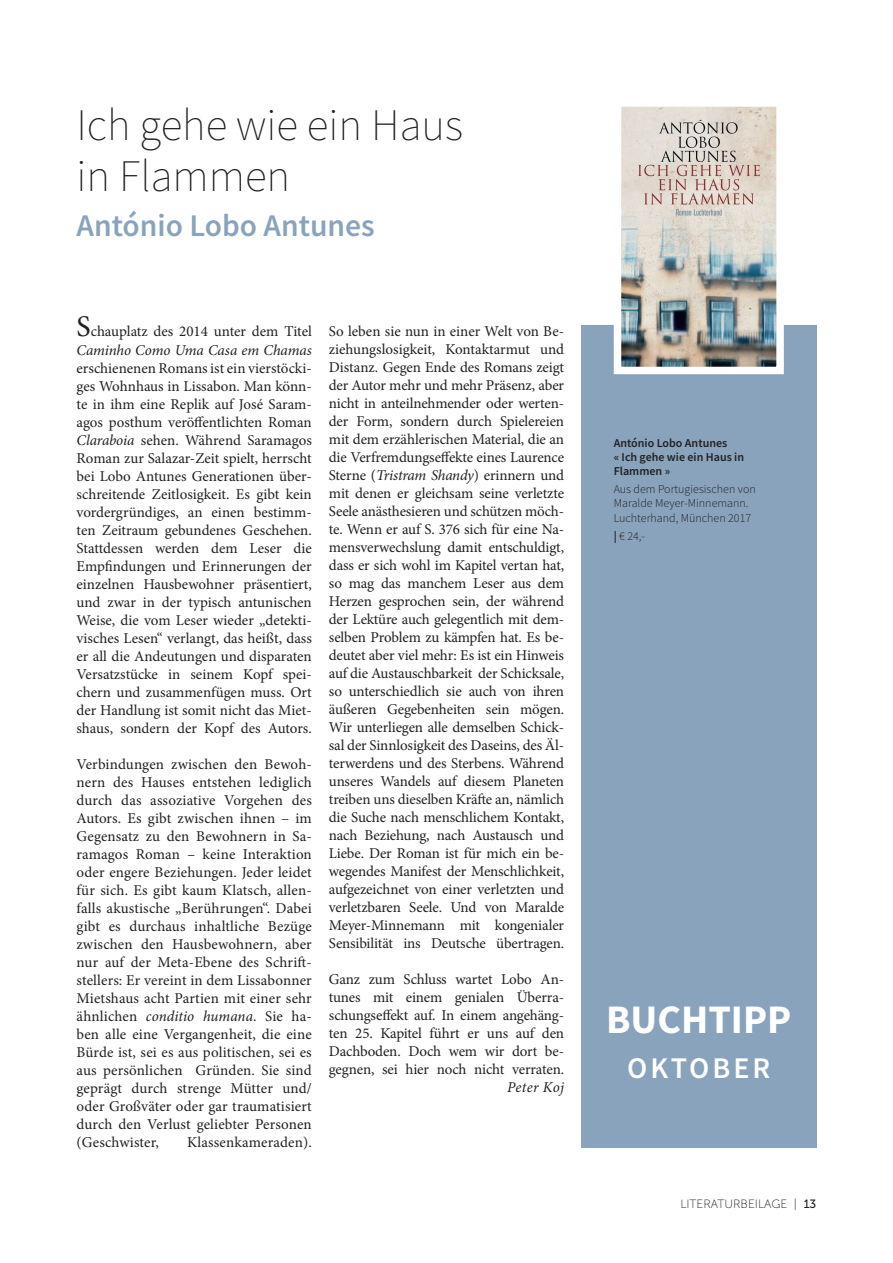
<style>
.page{position:relative;width:893px;height:1263px;background:#fff}
.page>*{position:absolute;margin:0;border:0;box-sizing:border-box;transform-origin:0 0}
.t1{font:200 45px/51px "Source Sans Pro";color:#231f20}
.t2{font:700 40.5px "Source Sans Pro";color:#fff}
.t3{font:600 31.5px "Source Sans Pro";color:#89a3bc}
.t4{font:600 30px "Source Sans Pro";letter-spacing:.1em;color:#fff}
.t5{font:15px/18px "Minion Pro";letter-spacing:-.005em;color:#231f20;text-align:justify}
.t6{font:italic 15px "Minion Pro";letter-spacing:.02em;color:#231f20}
.t7{font:300 12px/14.4px "Source Sans Pro";color:#231f20}
.t8{font:600 12px/14.4px "Source Sans Pro";color:#231f20}
.t9{font:12px "Museo Sans 100";color:#231f20}
.s1{font-size:30px}
.s2{font-style:italic}
.s3{font-weight:600}
.s4{font-family:"Museo Sans 500"}
</style>
<div class="page">
<div style="left:581px;top:325px;width:235px;height:823px;background:#89a3bc"></div>
<img style="left:623px;top:108px;width:152px;height:257px">
<div style="left:614px;top:99px;width:170px;height:275px;border:8px solid #fff"></div>
<h1 class="t1" style="left:77px;top:100px;width:388px">Ich gehe wie ein Haus in Flammen</h1>
<h3 class="t3" style="left:77px;top:205px;width:300px">António Lobo Antunes</h3>
<p class="t5" style="left:77px;top:323px;width:237px"><span class="s1">S</span>chauplatz des 2014 unter dem Titel<br><span class="s2">Caminho Como Uma Casa em Chamas</span></p>
<p class="t5" style="left:77px;top:359px;width:237px">erschienenen Romans ist ein vierstöcki&shy;ges Wohnhaus in Lissabon. Man könn&shy;te in ihm eine Replik auf José Saram&shy;agos posthum veröffentlichten Roman <span class="s2">Claraboia</span> sehen. Während Saramagos Roman zur Salazar-Zeit spielt, herrscht bei Lobo Antunes Generationen über&shy;schreitende Zeitlosigkeit. Es gibt kein vordergründiges, an einen bestimm&shy;ten Zeitraum gebundenes Geschehen.<br>Stattdessen werden dem Leser die Empfindungen und Erinnerungen der einzelnen Hausbewohner präsentiert, und zwar in der typisch antunischen Weise, die vom Leser wieder „detekti&shy;visches Lesen“ verlangt, das heißt, dass er all die Andeutungen und disparaten Versatzstücke in seinem Kopf spei&shy;chern und zusammenfügen muss. Ort der Handlung ist somit nicht das Miet&shy;shaus, sondern der Kopf des Autors.</p>
<p class="t5" style="left:77px;top:755px;width:237px">Verbindungen zwischen den Bewoh&shy;nern des Hauses entstehen lediglich durch das assoziative Vorgehen des Autors. Es gibt zwischen ihnen – im Gegensatz zu den Bewohnern in Sa&shy;ramagos Roman – keine Interaktion oder engere Beziehungen. Jeder leidet für sich. Es gibt kaum Klatsch, allen&shy;falls akustische „Berührungen“. Dabei gibt es durchaus inhaltliche Bezüge zwischen den Hausbewohnern, aber nur auf der Meta-Ebene des Schrift&shy;stellers: Er vereint in dem Lissabonner Mietshaus acht Partien mit einer sehr ähnlichen <span class="s2">conditio humana</span>. Sie ha&shy;ben alle eine Vergangenheit, die eine Bürde ist, sei es aus politischen, sei es aus persönlichen Gründen. Sie sind geprägt durch strenge Mütter und/ oder Großväter oder gar traumatisiert durch den Verlust geliebter Personen (Geschwister,</p>
<p class="t5" style="left:187px;top:1133px;width:126px">Klassenkameraden).</p>
<p class="t5" style="left:329px;top:322px;width:237px">So leben sie nun in einer Welt von Be&shy;ziehungslosigkeit, Kontaktarmut und Distanz. Gegen Ende des Romans zeigt der Autor mehr und mehr Präsenz, aber nicht in anteilnehmender oder werten&shy;der Form, sondern durch Spielereien mit dem erzählerischen Material, die an die Verfremdungseffekte eines Laurence Sterne (<span class="s2">Tristram Shandy</span>) erinnern und mit denen er gleichsam seine verletzte Seele anästhesieren und schützen möch&shy;te. Wenn er auf S. 376 sich für eine Na&shy;mensverwechslung damit entschuldigt, dass er sich wohl im Kapitel vertan hat, so mag das manchem Leser aus dem Herzen gesprochen sein, der während der Lektüre auch gelegentlich mit dem&shy;selben Problem zu kämpfen hat. Es be&shy;deutet aber viel mehr: Es ist ein Hinweis auf die Austauschbarkeit der Schicksale, so unterschiedlich sie auch von ihren äußeren Gegebenheiten sein mögen.<br>Wir unterliegen alle demselben Schick&shy;sal der Sinnlosigkeit des Daseins, des Äl&shy;terwerdens und des Sterbens. Während unseres Wandels auf diesem Planeten treiben uns dieselben Kräfte an, nämlich die Suche nach menschlichem Kontakt, nach Beziehung, nach Austausch und Liebe. Der Roman ist für mich ein be&shy;wegendes Manifest der Menschlichkeit, aufgezeichnet von einer verletzten und verletzbaren Seele. Und von Maralde Meyer-Minnemann mit kongenialer Sensibilität ins Deutsche übertragen.</p>
<p class="t5" style="left:329px;top:970px;width:237px">Ganz zum Schluss wartet Lobo An&shy;tunes mit einem genialen Überra&shy;schungseffekt auf. In einem angehäng&shy;ten 25. Kapitel führt er uns auf den Dachboden. Doch wem wir dort be&shy;gegnen, sei hier noch nicht verraten.</p>
<p class="t6" style="left:507px;top:1077px;width:59px">Peter Koj</p>
<p class="t8" style="left:614px;top:435px;width:132px">António Lobo Antunes<br>« Ich gehe wie ein Haus in<br>Flammen »</p>
<p class="t7" style="left:614px;top:482px;width:144px">Aus dem Portugiesischen von<br>Maralde Meyer-Minnemann.<br>Luchterhand, München 2017</p>
<p class="t7" style="left:614px;top:528px;width:33px"><span class="s3">|</span> € 24,-</p>
<h2 class="t2" style="left:606px;top:992px;width:187px">BUCHTIPP</h2>
<h3 class="t4" style="left:627px;top:1049px;width:145px">OKTOBER</h3>
<p class="t9" style="left:680px;top:1198px;width:138px">LITERATURBEILAGE | <span class="s4">13</span></p>
</div>
